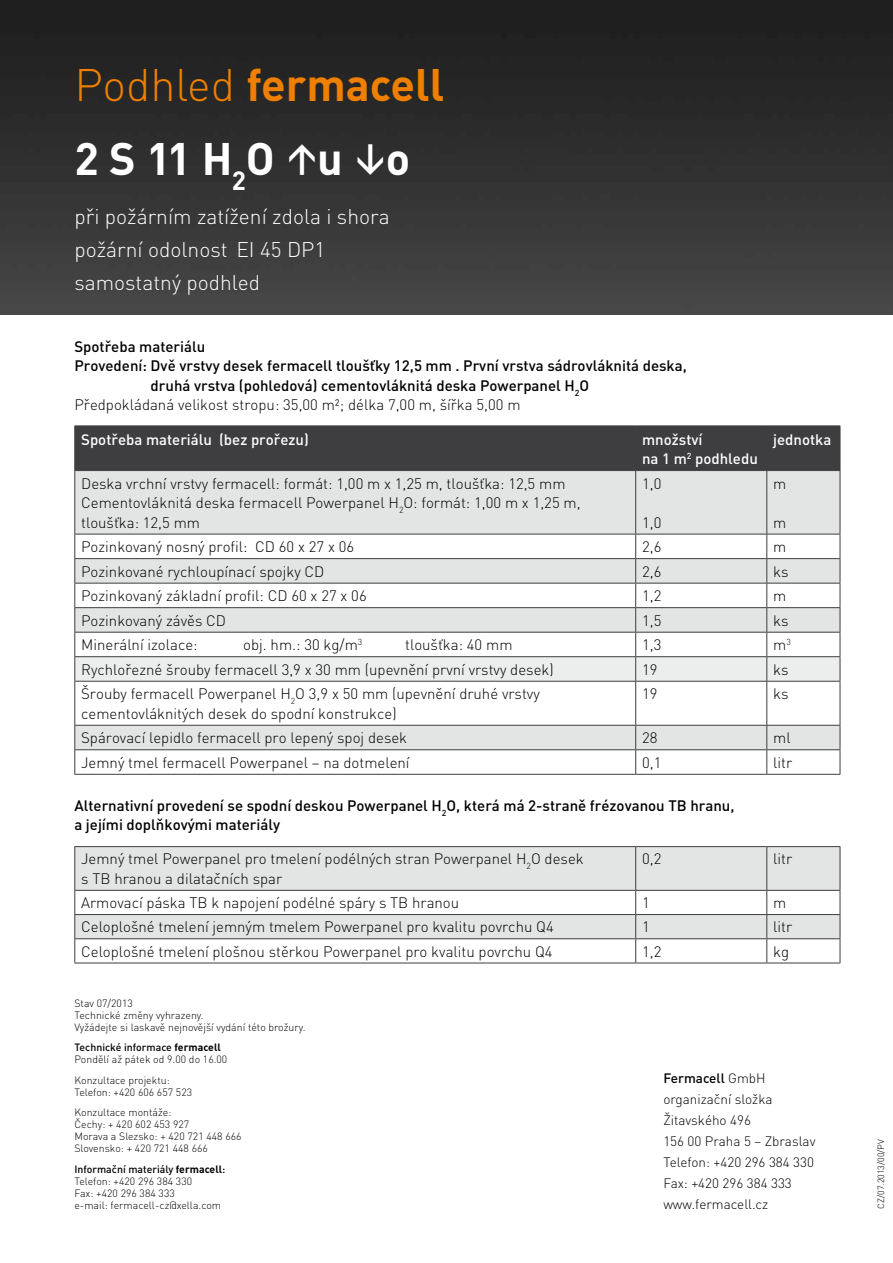
<style>
.page{position:relative;width:893px;height:1263px;background:#fff}
.page>*{position:absolute;margin:0;border:0;box-sizing:border-box;transform-origin:0 0}
.t1{font:700 45px "DINCE";color:#ee7f00}
.t2{font:700 45px "DIN Pro";color:#fff}
.t3{font:300 21px/32.7px "DIN Pro";color:#fff}
.t4{font:300 15px/19.5px "DINCE";color:#000}
.t5{font:300 15px/19.5px "DIN Pro";color:#000}
.t6{font:500 15px/19.5px "DIN Pro";color:#000}
.t7{font:500 15px/19.5px "DINCE";color:#fff}
.t8{font:300 13.5px/21px "DINCE";color:#000}
.t9{font:300 10.5px/12px "DINCE";color:#000}
.t10{font:300 9px "DINCE";color:#000}
.s1{font-family:"DIN Pro";font-weight:300}
.s2{font-size:33px}
.s3{font-weight:500}
.s4{font-weight:700}
</style>
<div class="page">
<img style="left:0;top:0;width:893px;height:315px">
<div style="left:75px;top:426px;width:765px;height:44px;background:#3e3d40"></div>
<svg style="left:75px;top:471px;width:765px;height:278px;fill:#e3e4e4"></svg>
<hr style="left:74px;top:425px;width:562px;height:1px;background:#3e3d40">
<hr style="left:74px;top:426px;width:1px;height:44px;background:#3e3d40">
<hr style="left:636px;top:425px;width:131px;height:1px;background:#3e3d40">
<hr style="left:635px;top:426px;width:1px;height:44px;background:#3e3d40">
<hr style="left:767px;top:425px;width:73px;height:1px;background:#3e3d40">
<hr style="left:766px;top:426px;width:1px;height:44px;background:#3e3d40">
<hr style="left:840px;top:426px;width:1px;height:44px;background:#3e3d40">
<hr style="left:74px;top:470px;width:562px;height:1px;background:#3e3d40">
<hr style="left:74px;top:471px;width:1px;height:63px;background:#3e3d40">
<hr style="left:636px;top:470px;width:131px;height:1px;background:#3e3d40">
<hr style="left:635px;top:471px;width:1px;height:63px;background:#3e3d40">
<hr style="left:767px;top:470px;width:73px;height:1px;background:#3e3d40">
<hr style="left:766px;top:471px;width:1px;height:63px;background:#3e3d40">
<hr style="left:840px;top:471px;width:1px;height:63px;background:#3e3d40">
<svg style="left:74px;top:534px;width:767px;height:147px"></svg>
<hr style="left:74px;top:681px;width:562px;height:1px;background:#3e3d40">
<hr style="left:74px;top:682px;width:1px;height:43px;background:#3e3d40">
<hr style="left:636px;top:681px;width:131px;height:1px;background:#3e3d40">
<hr style="left:635px;top:682px;width:1px;height:43px;background:#3e3d40">
<hr style="left:767px;top:681px;width:73px;height:1px;background:#3e3d40">
<hr style="left:766px;top:682px;width:1px;height:43px;background:#3e3d40">
<hr style="left:840px;top:682px;width:1px;height:43px;background:#3e3d40">
<hr style="left:74px;top:725px;width:562px;height:1px;background:#3e3d40">
<hr style="left:636px;top:725px;width:131px;height:1px;background:#3e3d40">
<hr style="left:767px;top:725px;width:73px;height:1px;background:#3e3d40">
<hr style="left:74px;top:749px;width:562px;height:1px;background:#3e3d40">
<svg style="left:74px;top:726px;width:1px;height:48px"></svg>
<hr style="left:636px;top:749px;width:131px;height:1px;background:#3e3d40">
<svg style="left:635px;top:726px;width:1px;height:48px"></svg>
<hr style="left:767px;top:749px;width:73px;height:1px;background:#3e3d40">
<svg style="left:766px;top:726px;width:1px;height:48px"></svg>
<svg style="left:840px;top:726px;width:1px;height:48px"></svg>
<hr style="left:74px;top:774px;width:562px;height:1px;background:#3e3d40">
<hr style="left:636px;top:774px;width:131px;height:1px;background:#3e3d40">
<hr style="left:767px;top:774px;width:73px;height:1px;background:#3e3d40">
<svg style="left:75px;top:847px;width:765px;height:91px;fill:#e3e4e4"></svg>
<hr style="left:74px;top:846px;width:562px;height:1px;background:#3e3d40">
<hr style="left:74px;top:847px;width:1px;height:43px;background:#3e3d40">
<hr style="left:636px;top:846px;width:131px;height:1px;background:#3e3d40">
<hr style="left:635px;top:847px;width:1px;height:43px;background:#3e3d40">
<hr style="left:767px;top:846px;width:73px;height:1px;background:#3e3d40">
<hr style="left:766px;top:847px;width:1px;height:43px;background:#3e3d40">
<hr style="left:840px;top:847px;width:1px;height:43px;background:#3e3d40">
<hr style="left:74px;top:890px;width:562px;height:1px;background:#3e3d40">
<hr style="left:636px;top:890px;width:131px;height:1px;background:#3e3d40">
<hr style="left:767px;top:890px;width:73px;height:1px;background:#3e3d40">
<hr style="left:74px;top:914px;width:562px;height:1px;background:#3e3d40">
<hr style="left:636px;top:914px;width:131px;height:1px;background:#3e3d40">
<hr style="left:767px;top:914px;width:73px;height:1px;background:#3e3d40">
<hr style="left:74px;top:938px;width:562px;height:1px;background:#3e3d40">
<svg style="left:74px;top:891px;width:1px;height:72px"></svg>
<hr style="left:636px;top:938px;width:131px;height:1px;background:#3e3d40">
<svg style="left:635px;top:891px;width:1px;height:72px"></svg>
<hr style="left:767px;top:938px;width:73px;height:1px;background:#3e3d40">
<svg style="left:766px;top:891px;width:1px;height:72px"></svg>
<svg style="left:840px;top:891px;width:1px;height:72px"></svg>
<hr style="left:74px;top:963px;width:562px;height:1px;background:#3e3d40">
<hr style="left:636px;top:963px;width:131px;height:1px;background:#3e3d40">
<hr style="left:767px;top:963px;width:73px;height:1px;background:#3e3d40">
<h1 class="t1" style="left:74px;top:55px;width:372px"><span class="s1">Podhled</span> fermacell</h1>
<h1 class="t2" style="left:74px;top:128px;width:337px">2 S 11 H<sub>2</sub>O <span class="s2">↑</span>u <span class="s2">↓</span>o</h1>
<h2 class="t3" style="left:74px;top:199px;width:317px">při požárním zatížení zdola i shora požární odolnost EI 45 DP1 samostatný podhled</h2>
<p class="t6" style="left:74px;top:336px;width:132px">Spotřeba materiálu</p>
<p class="t6" style="left:74px;top:356px;width:614px">Provedení: Dvě vrstvy desek fermacell tloušťky 12,5 mm . První vrstva sádrovláknitá deska,</p>
<p class="t6" style="left:151px;top:375px;width:440px">druhá vrstva (pohledová) cementovláknitá deska Powerpanel H<sub>2</sub>O</p>
<p class="t5" style="left:74px;top:395px;width:448px">Předpokládaná velikost stropu: 35,00 m²; délka 7,00 m, šířka 5,00 m</p>
<p class="t7" style="left:81px;top:429px;width:229px">Spotřeba materiálu (bez prořezu)</p>
<p class="t7" style="left:642px;top:429px;width:117px">množství<br>na 1 m<sup>2</sup> podhledu</p>
<p class="t7" style="left:773px;top:429px;width:60px">jednotka</p>
<p class="t4" style="left:81px;top:474px;width:501px">Deska vrchní vrstvy fermacell: formát: 1,00 m x 1,25 m, tloušťka: 12,5 mm<br>Cementovláknitá deska fermacell Powerpanel H<sub>2</sub>O: formát: 1,00 m x 1,25 m, tloušťka: 12,5 mm</p>
<p class="t4" style="left:642px;top:474px;width:21px">1,0</p>
<p class="t4" style="left:773px;top:474px;width:15px">m</p>
<p class="t4" style="left:773px;top:513px;width:15px">m</p>
<p class="t4" style="left:642px;top:513px;width:21px">1,0</p>
<p class="t4" style="left:81px;top:537px;width:275px">Pozinkovaný nosný profil: CD 60 x 27 x 06</p>
<p class="t4" style="left:642px;top:537px;width:21px">2,6</p>
<p class="t4" style="left:773px;top:537px;width:15px">m</p>
<p class="t4" style="left:81px;top:562px;width:245px">Pozinkované rychloupínací spojky CD</p>
<p class="t4" style="left:642px;top:562px;width:21px">2,6</p>
<p class="t4" style="left:773px;top:562px;width:17px">ks</p>
<p class="t4" style="left:81px;top:586px;width:287px">Pozinkovaný základní profil: CD 60 x 27 x 06</p>
<p class="t4" style="left:642px;top:586px;width:21px">1,2</p>
<p class="t4" style="left:773px;top:586px;width:15px">m</p>
<p class="t4" style="left:81px;top:611px;width:146px">Pozinkovaný závěs CD</p>
<p class="t4" style="left:642px;top:611px;width:21px">1,5</p>
<p class="t4" style="left:773px;top:611px;width:17px">ks</p>
<p class="t4" style="left:81px;top:635px;width:118px">Minerální izolace:</p>
<p class="t4" style="left:243px;top:635px;width:121px">obj. hm.: 30 kg/m<sup>3</sup></p>
<p class="t4" style="left:405px;top:635px;width:109px">tloušťka: 40 mm</p>
<p class="t4" style="left:642px;top:635px;width:21px">1,3</p>
<p class="t4" style="left:773px;top:635px;width:19px">m<sup>3</sup></p>
<p class="t4" style="left:81px;top:660px;width:474px">Rychlořezné šrouby fermacell 3,9 x 30 mm (upevnění první vrstvy desek)</p>
<p class="t4" style="left:642px;top:660px;width:17px">19</p>
<p class="t4" style="left:773px;top:660px;width:17px">ks</p>
<p class="t4" style="left:81px;top:684px;width:460px">Šrouby fermacell Powerpanel H<sub>2</sub>O 3,9 x 50 mm (upevnění druhé vrstvy cementovláknitých desek do spodní konstrukce)</p>
<p class="t4" style="left:642px;top:684px;width:17px">19</p>
<p class="t4" style="left:773px;top:684px;width:17px">ks</p>
<p class="t4" style="left:81px;top:728px;width:327px">Spárovací lepidlo fermacell pro lepený spoj desek</p>
<p class="t4" style="left:642px;top:728px;width:17px">28</p>
<p class="t4" style="left:773px;top:728px;width:19px">ml</p>
<p class="t4" style="left:81px;top:753px;width:330px">Jemný tmel fermacell Powerpanel – na dotmelení</p>
<p class="t4" style="left:642px;top:753px;width:21px">0,1</p>
<p class="t4" style="left:773px;top:753px;width:20px">litr</p>
<p class="t6" style="left:74px;top:795px;width:662px">Alternativní provedení se spodní deskou Powerpanel H<sub>2</sub>O, která má 2-straně frézovanou TB hranu, a jejími doplňkovými materiály</p>
<p class="t5" style="left:81px;top:849px;width:504px">Jemný tmel Powerpanel pro tmelení podélných stran Powerpanel H<sub>2</sub>O desek s TB hranou a dilatačních spar</p>
<p class="t5" style="left:642px;top:849px;width:21px">0,2</p>
<p class="t5" style="left:773px;top:849px;width:20px">litr</p>
<p class="t5" style="left:81px;top:892px;width:380px">Armovací páska TB k napojení podélné spáry s TB hranou</p>
<p class="t5" style="left:642px;top:892px;width:9px">1</p>
<p class="t5" style="left:773px;top:892px;width:15px">m</p>
<p class="t5" style="left:81px;top:916px;width:474px">Celoplošné tmelení jemným tmelem Powerpanel pro kvalitu povrchu Q4</p>
<p class="t5" style="left:642px;top:916px;width:9px">1</p>
<p class="t5" style="left:773px;top:916px;width:20px">litr</p>
<p class="t5" style="left:81px;top:941px;width:473px">Celoplošné tmelení plošnou stěrkou Powerpanel pro kvalitu povrchu Q4</p>
<p class="t5" style="left:642px;top:941px;width:21px">1,2</p>
<p class="t5" style="left:773px;top:941px;width:18px">kg</p>
<p class="t9" style="left:74px;top:997px;width:233px">Stav 07/2013<br>Technické změny vyhrazeny.<br>Vyžádejte si laskavě nejnovější vydání této brožury.</p>
<p class="t9" style="left:74px;top:1042px;width:154px"><span class="s3">Technické informace</span> <span class="s4">fermacell<br></span>Pondělí až pátek od 9.00 do 16.00</p>
<p class="t9" style="left:74px;top:1074px;width:119px">Konzultace projektu:<br>Telefon: +420 606 657 523</p>
<p class="t9" style="left:74px;top:1107px;width:169px">Konzultace montáže:<br>Čechy: + 420 602 453 927<br>Morava a Slezsko: + 420 721 448 666<br>Slovensko: + 420 721 448 666</p>
<p class="t9" style="left:74px;top:1163px;width:152px"><span class="s3">Informační materiály</span> <span class="s4">fermacell</span><span class="s3">:<br></span>Telefon: +420 296 384 330<br>Fax: +420 296 384 333<br>e-mail: fermacell-cz@xella.com</p>
<p class="t8" style="left:663px;top:1068px;width:154px"><span class="s3">Fermacell</span> GmbH organizační složka<br>Žitavského 496<br>156 00 Praha 5 – Zbraslav<br>Telefon: +420 296 384 330<br>Fax: +420 296 384 333 www.fermacell.cz</p>
<p class="t10" style="left:875px;top:1209px;width:71px;rotate:-90deg">CZ/07.2013/00/PV</p>
</div>
